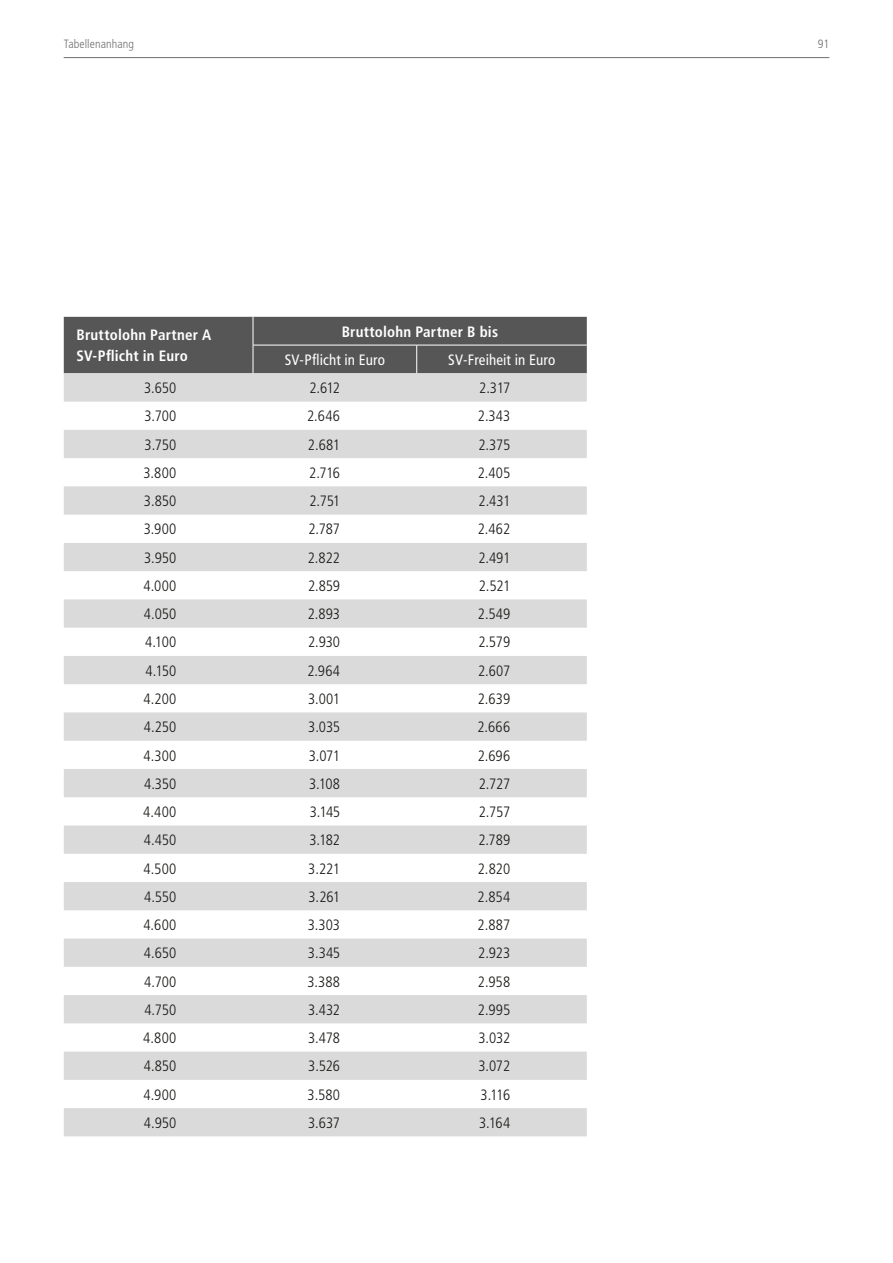
<style>
.page{position:relative;width:893px;height:1263px;background:#fff}
.page>*{position:absolute;margin:0;border:0;box-sizing:border-box;transform-origin:0 0}
.t1{font:300 condensed 15px "Frutiger";letter-spacing:-.005em;color:#1a1a18}
.t2{font:700 condensed 15px/21px "Frutiger";letter-spacing:.015em;color:#fff}
.t3{font:condensed 15px "Frutiger";letter-spacing:.005em;color:#fff}
.t4{font:300 condensed 12px "Frutiger";letter-spacing:.01em;color:#6f6f6e}
</style>
<div class="page">
<hr style="left:64px;top:57px;width:765px;height:1px;background:#6f6f6e">
<svg style="left:64px;top:373px;width:523px;height:763px;fill:#dbdbdb"></svg>
<div style="left:64px;top:317px;width:523px;height:56px;background:#565656"></div>
<p class="t4" style="left:64px;top:37px;width:72px">Tabellenanhang</p>
<p class="t4" style="left:818px;top:37px;width:13px">91</p>
<p class="t2" style="left:77px;top:324px;width:136px">Bruttolohn Partner A<br>SV-Pflicht in Euro</p>
<p class="t2" style="left:342px;top:321px;width:158px">Bruttolohn Partner B bis</p>
<p class="t3" style="left:285px;top:351px;width:102px">SV-Pflicht in Euro</p>
<p class="t3" style="left:448px;top:351px;width:108px">SV-Freiheit in Euro</p>
<p class="t1" style="left:144px;top:379px;width:34px">3.650</p>
<p class="t1" style="left:309px;top:379px;width:32px">2.612</p>
<p class="t1" style="left:479px;top:379px;width:32px">2.317</p>
<p class="t1" style="left:144px;top:408px;width:34px">3.700</p>
<p class="t1" style="left:307px;top:408px;width:35px">2.646</p>
<p class="t1" style="left:478px;top:408px;width:34px">2.343</p>
<p class="t1" style="left:145px;top:436px;width:33px">3.750</p>
<p class="t1" style="left:308px;top:436px;width:34px">2.681</p>
<p class="t1" style="left:478px;top:436px;width:33px">2.375</p>
<p class="t1" style="left:143px;top:464px;width:35px">3.800</p>
<p class="t1" style="left:309px;top:464px;width:32px">2.716</p>
<p class="t1" style="left:478px;top:464px;width:34px">2.405</p>
<p class="t1" style="left:144px;top:492px;width:34px">3.850</p>
<p class="t1" style="left:309px;top:492px;width:32px">2.751</p>
<p class="t1" style="left:479px;top:492px;width:33px">2.431</p>
<p class="t1" style="left:144px;top:521px;width:34px">3.900</p>
<p class="t1" style="left:308px;top:521px;width:33px">2.787</p>
<p class="t1" style="left:478px;top:521px;width:34px">2.462</p>
<p class="t1" style="left:144px;top:549px;width:34px">3.950</p>
<p class="t1" style="left:308px;top:549px;width:34px">2.822</p>
<p class="t1" style="left:478px;top:549px;width:33px">2.491</p>
<p class="t1" style="left:143px;top:577px;width:35px">4.000</p>
<p class="t1" style="left:308px;top:577px;width:34px">2.859</p>
<p class="t1" style="left:479px;top:577px;width:33px">2.521</p>
<p class="t1" style="left:144px;top:605px;width:34px">4.050</p>
<p class="t1" style="left:308px;top:605px;width:34px">2.893</p>
<p class="t1" style="left:478px;top:605px;width:34px">2.549</p>
<p class="t1" style="left:145px;top:634px;width:33px">4.100</p>
<p class="t1" style="left:308px;top:634px;width:33px">2.930</p>
<p class="t1" style="left:478px;top:634px;width:33px">2.579</p>
<p class="t1" style="left:146px;top:662px;width:32px">4.150</p>
<p class="t1" style="left:307px;top:662px;width:34px">2.964</p>
<p class="t1" style="left:478px;top:662px;width:34px">2.607</p>
<p class="t1" style="left:144px;top:690px;width:34px">4.200</p>
<p class="t1" style="left:308px;top:690px;width:34px">3.001</p>
<p class="t1" style="left:478px;top:690px;width:34px">2.639</p>
<p class="t1" style="left:144px;top:718px;width:34px">4.250</p>
<p class="t1" style="left:308px;top:718px;width:33px">3.035</p>
<p class="t1" style="left:477px;top:718px;width:34px">2.666</p>
<p class="t1" style="left:144px;top:747px;width:34px">4.300</p>
<p class="t1" style="left:309px;top:747px;width:33px">3.071</p>
<p class="t1" style="left:478px;top:747px;width:34px">2.696</p>
<p class="t1" style="left:144px;top:775px;width:34px">4.350</p>
<p class="t1" style="left:309px;top:775px;width:33px">3.108</p>
<p class="t1" style="left:479px;top:775px;width:33px">2.727</p>
<p class="t1" style="left:143px;top:803px;width:35px">4.400</p>
<p class="t1" style="left:310px;top:803px;width:32px">3.145</p>
<p class="t1" style="left:479px;top:803px;width:33px">2.757</p>
<p class="t1" style="left:144px;top:832px;width:34px">4.450</p>
<p class="t1" style="left:309px;top:832px;width:32px">3.182</p>
<p class="t1" style="left:478px;top:832px;width:33px">2.789</p>
<p class="t1" style="left:144px;top:860px;width:34px">4.500</p>
<p class="t1" style="left:308px;top:860px;width:33px">3.221</p>
<p class="t1" style="left:478px;top:860px;width:34px">2.820</p>
<p class="t1" style="left:144px;top:888px;width:34px">4.550</p>
<p class="t1" style="left:308px;top:888px;width:33px">3.261</p>
<p class="t1" style="left:478px;top:888px;width:34px">2.854</p>
<p class="t1" style="left:143px;top:916px;width:35px">4.600</p>
<p class="t1" style="left:308px;top:916px;width:34px">3.303</p>
<p class="t1" style="left:478px;top:916px;width:34px">2.887</p>
<p class="t1" style="left:144px;top:945px;width:34px">4.650</p>
<p class="t1" style="left:308px;top:945px;width:34px">3.345</p>
<p class="t1" style="left:478px;top:945px;width:33px">2.923</p>
<p class="t1" style="left:144px;top:973px;width:34px">4.700</p>
<p class="t1" style="left:307px;top:973px;width:34px">3.388</p>
<p class="t1" style="left:478px;top:973px;width:34px">2.958</p>
<p class="t1" style="left:144px;top:1001px;width:34px">4.750</p>
<p class="t1" style="left:308px;top:1001px;width:33px">3.432</p>
<p class="t1" style="left:478px;top:1001px;width:34px">2.995</p>
<p class="t1" style="left:143px;top:1029px;width:35px">4.800</p>
<p class="t1" style="left:308px;top:1029px;width:33px">3.478</p>
<p class="t1" style="left:478px;top:1029px;width:33px">3.032</p>
<p class="t1" style="left:144px;top:1058px;width:34px">4.850</p>
<p class="t1" style="left:308px;top:1058px;width:33px">3.526</p>
<p class="t1" style="left:478px;top:1058px;width:33px">3.072</p>
<p class="t1" style="left:143px;top:1086px;width:34px">4.900</p>
<p class="t1" style="left:308px;top:1086px;width:34px">3.580</p>
<p class="t1" style="left:481px;top:1086px;width:31px">3.116</p>
<p class="t1" style="left:144px;top:1114px;width:34px">4.950</p>
<p class="t1" style="left:308px;top:1114px;width:34px">3.637</p>
<p class="t1" style="left:479px;top:1114px;width:33px">3.164</p>
</div>
